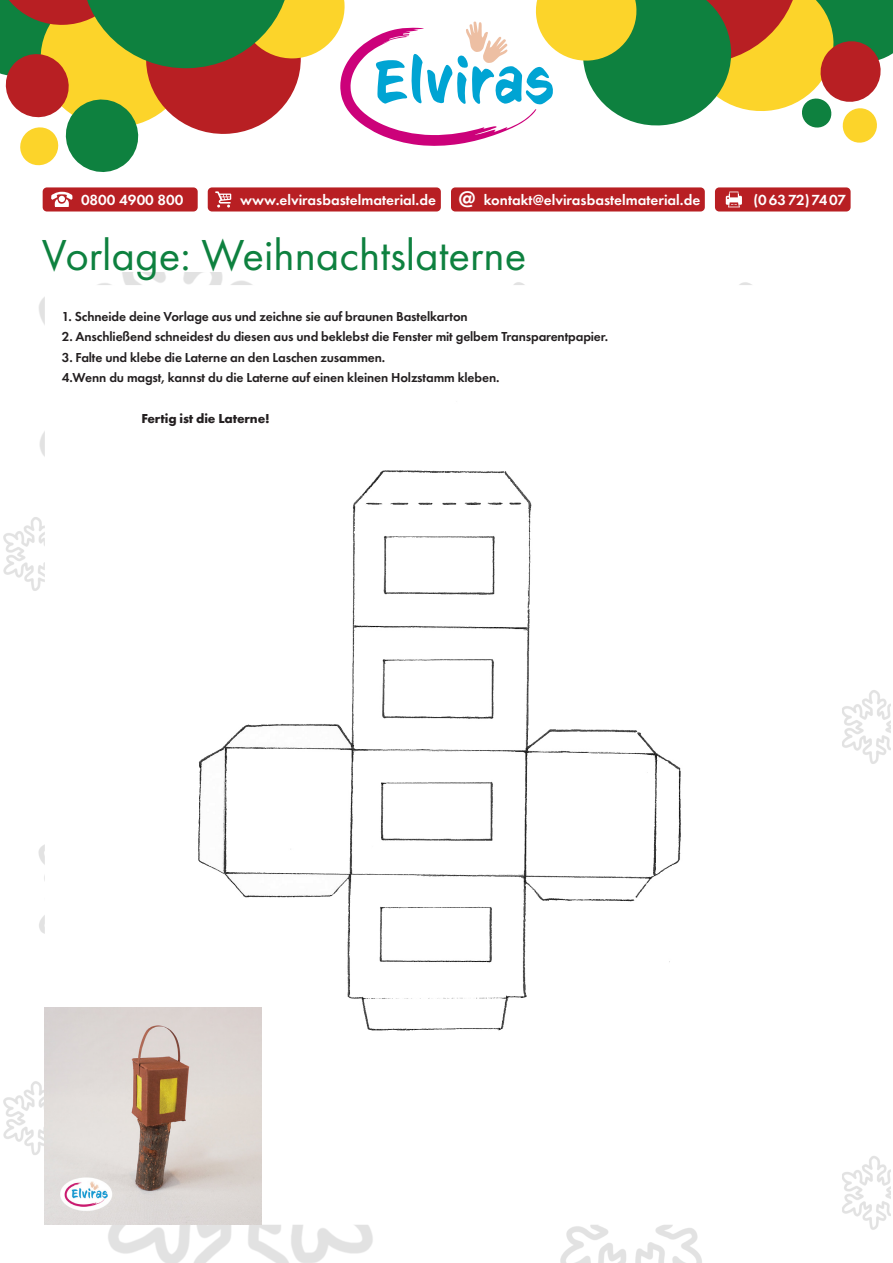
<style>
.page{position:relative;width:893px;height:1263px;background:#fff}
.page>*{position:absolute;margin:0;border:0;box-sizing:border-box;transform-origin:0 0}
.t1{font:45px "Futura PT";color:#0e813f}
.t2{font:600 15.15px "Futura PT";color:#fff}
.t3{font:600 13.5px "Futura PT";letter-spacing:-.01em;color:#231f20}
.t4{font:700 13.5px "Futura PT";letter-spacing:-.01em;color:#231f20}
.s1{font-size:23.55px}
</style>
<div class="page">
<img style="left:3px;top:272px;width:887px;height:991px">
<div style="left:451px;top:187px;width:254px;height:24px;background:#b81f23;border-radius:4px"></div>
<div style="left:208px;top:187px;width:233px;height:24px;background:#b81f23;border-radius:4px"></div>
<svg style="left:215px;top:191px;width:16px;height:17px"></svg>
<div style="left:715px;top:187px;width:136px;height:24px;background:#b81f23;border-radius:4px"></div>
<svg style="left:726px;top:192px;width:16px;height:15px"></svg>
<div style="left:43px;top:187px;width:155px;height:24px;background:#b81f23;border-radius:4px"></div>
<svg style="left:51px;top:192px;width:22px;height:15px"></svg>
<svg style="left:0;top:0;width:893px;height:172px"></svg>
<img style="left:45px;top:285px;width:797px;height:940px">
<img style="left:45px;top:1008px;width:216px;height:216px">
<p class="t2" style="left:81px;top:190px;width:104px">0800 4900 800</p>
<p class="t2" style="left:240px;top:191px;width:462px">www.elvirasbastelmaterial.de <span class="s1">@</span> kontakt@elvirasbastelmaterial.de</p>
<p class="t2" style="left:753px;top:190px;width:94px">(06372)7407</p>
<h1 class="t1" style="left:42px;top:228px;width:486px">Vorlage: Weihnachtslaterne</h1>
<p class="t3" style="left:62px;top:308px;width:407px">1. Schneide deine Vorlage aus und zeichne sie auf braunen Bastelkarton</p>
<p class="t3" style="left:62px;top:328px;width:548px">2. Anschließend schneidest du diesen aus und beklebst die Fenster mit gelbem Transparentpapier.</p>
<p class="t3" style="left:62px;top:349px;width:325px">3. Falte und klebe die Laterne an den Laschen zusammen.</p>
<p class="t3" style="left:62px;top:369px;width:439px">4.Wenn du magst, kannst du die Laterne auf einen kleinen Holzstamm kleben.</p>
<p class="t4" style="left:141px;top:410px;width:130px">Fertig ist die Laterne!</p>
</div>
